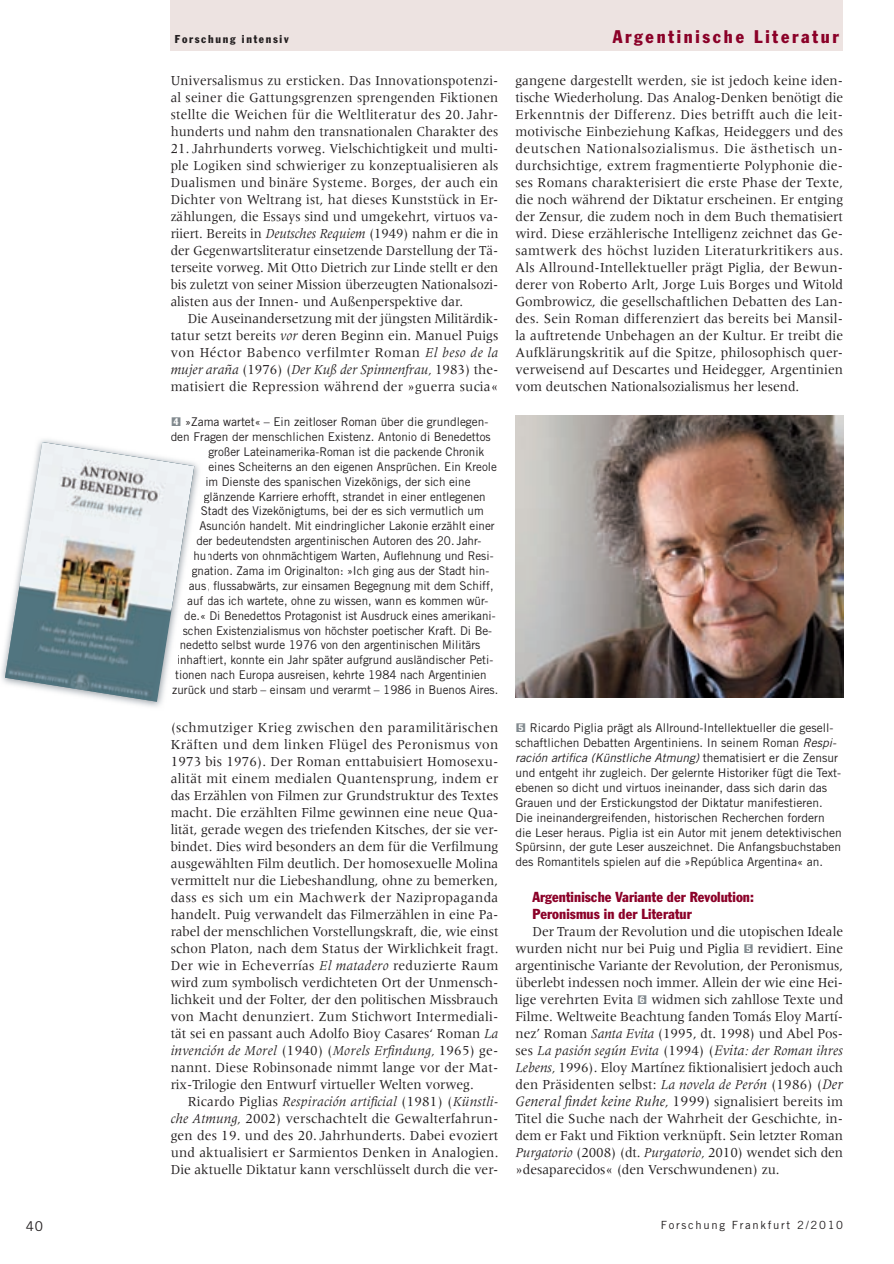
<style>
.page{position:relative;width:894px;height:1264px;background:#fff}
.page>*{position:absolute;margin:0;border:0;box-sizing:border-box;transform-origin:0 0}
.t1{font:condensed 18px "Franklin Gothic";letter-spacing:.15em;color:#8b0128}
.t2{font:italic 15px "Meridien";letter-spacing:.005em;color:#231f20;scale:.95 1}
.t3{font:14.25px/17px "Meridien";color:#231f20;text-align:justify;scale:.95 1}
.t4{font:14.25px/17px "Meridien";color:#231f20;text-align:justify;scale:.93 1}
.t5{font:condensed 14.25px/17px "Franklin Gothic";letter-spacing:.005em;color:#8b0128}
.t6{font:13.5px "Trade Gothic";color:#231f20}
.t7{font:12px/14.9px "Trade Gothic";color:#231f20}
.t8{font:11.25px "Trade Gothic";letter-spacing:.15em;color:#231f20}
.t9{font:condensed 11.25px "Franklin Gothic";letter-spacing:.15em;color:#231f20}
.s1{font-style:italic}
.s2{font-family:"Gothic Ziff";font-weight:500;color:#81898e}
.s3{font-family:"Gothic Ziff";font-weight:500;font-size:12px;color:#81898e}
.s4{font-style:italic;font-size:15px}
.s5{font-style:normal}
.s6{font-style:normal;font-size:14.25px}
</style>
<div class="page">
<div style="left:171px;top:0;width:671px;height:51px;background:#ede3e1"></div>
<img style="left:1px;top:439px;width:198px;height:268px">
<img style="left:171px;top:439px;width:28px;height:4px">
<svg style="left:194px;top:477px;width:5px;height:85px"></svg>
<img style="left:194px;top:566px;width:5px;height:11px">
<img style="left:194px;top:581px;width:5px;height:11px">
<img style="left:194px;top:596px;width:5px;height:10px">
<img style="left:194px;top:611px;width:5px;height:11px">
<img style="left:194px;top:625px;width:5px;height:12px">
<img style="left:194px;top:640px;width:5px;height:11px">
<img style="left:194px;top:655px;width:5px;height:11px">
<img style="left:194px;top:670px;width:5px;height:11px">
<img style="left:194px;top:685px;width:5px;height:9px">
<img style="left:5px;top:442px;width:189px;height:259px">
<img style="left:515px;top:415px;width:327px;height:282px">
<p class="t9" style="left:175px;top:35px;width:115px">Forschung intensiv</p>
<p class="t1" style="left:612px;top:30px;width:227px">Argentinische Literatur</p>
<p class="t4" style="left:171px;top:73px;width:354px">Universalismus zu ersticken. Das Innovationspotenzi&shy;al seiner die Gattungsgrenzen sprengenden Fiktionen stellte die Weichen für die Weltliteratur des 20. Jahr&shy;hunderts und nahm den transnationalen Charakter des</p>
<p class="t4" style="left:171px;top:141px;width:354px">21. Jahrhunderts vorweg. Vielschichtigkeit und multi&shy;ple Logiken sind schwieriger zu konzeptualisieren als Dualismen und binäre Systeme. Borges, der auch ein Dichter von Weltrang ist, hat dieses Kunststück in Er&shy;zählungen, die Essays sind und umgekehrt, virtuos va&shy;riiert. Bereits in <span class="s1">Deutsches Requiem</span> (1949) nahm er die in der Gegenwartsliteratur einsetzende Darstellung der Tä&shy;terseite vorweg. Mit Otto Dietrich zur Linde stellt er den bis zuletzt von seiner Mission überzeugten Nationalsozi&shy;alisten aus der Innen- und Außenperspektive dar.</p>
<p class="t3" style="left:171px;top:311px;width:346px;text-indent:17px">Die Auseinandersetzung mit der jüngsten Militärdik&shy;tatur setzt bereits <span class="s1">vor</span> deren Beginn ein. Manuel Puigs von Héctor Babenco verfilmter Roman <span class="s1">El beso de la mujer araña</span> (1976) (<span class="s1">Der Kuß der Spinnenfrau,</span> 1983) the&shy;matisiert die Repression während der »guerra sucia«</p>
<p class="t7" style="left:171px;top:415px;width:319px"><span class="s2">4</span> »Zama wartet« – Ein zeitloser Roman über die grundlegen-</p>
<p class="t7" style="left:171px;top:430px;width:321px">den Fragen der menschlichen Existenz. Antonio di Benedettos</p>
<p class="t7" style="left:208px;top:445px;width:277px">großer Lateinamerika-Roman ist die packende Chronik</p>
<p class="t7" style="left:208px;top:460px;width:290px">eines Scheiterns an den eigenen Ansprüchen. Ein Kreole</p>
<p class="t7" style="left:205px;top:475px;width:266px">im Dienste des spanischen Vizekönigs, der sich eine</p>
<p class="t7" style="left:204px;top:490px;width:283px">glänzende Karriere erhofft, strandet in einer entlegenen</p>
<p class="t7" style="left:201px;top:505px;width:284px">Stadt des Vizekönigtums, bei der es sich vermutlich um</p>
<p class="t7" style="left:199px;top:519px;width:297px">Asunción handelt. Mit eindringlicher Lakonie erzählt einer</p>
<p class="t7" style="left:196px;top:534px;width:286px">der bedeutendsten argentinischen Autoren des 20. Jahr-</p>
<p class="t7" style="left:193px;top:549px;width:301px">hunderts von ohnmächtigem Warten, Auflehnung und Resi-</p>
<p class="t7" style="left:192px;top:564px;width:299px">gnation. Zama im Originalton: »Ich ging aus der Stadt hin-</p>
<p class="t7" style="left:189px;top:579px;width:306px">aus, flussabwärts, zur einsamen Begegnung mit dem Schiff,</p>
<p class="t7" style="left:187px;top:594px;width:302px">auf das ich wartete, ohne zu wissen, wann es kommen wür-</p>
<p class="t7" style="left:184px;top:609px;width:312px">de.« Di Benedettos Protagonist ist Ausdruck eines amerikani-</p>
<p class="t7" style="left:183px;top:624px;width:311px">schen Existenzialismus von höchster poetischer Kraft. Di Be-</p>
<p class="t7" style="left:180px;top:638px;width:302px">nedetto selbst wurde 1976 von den argentinischen Militärs</p>
<p class="t7" style="left:177px;top:653px;width:318px">inhaftiert, konnte ein Jahr später aufgrund ausländischer Peti-</p>
<p class="t7" style="left:175px;top:668px;width:312px">tionen nach Europa ausreisen, kehrte 1984 nach Argentinien</p>
<p class="t7" style="left:172px;top:683px;width:327px">zurück und starb – einsam und verarmt – 1986 in Buenos Aires.</p>
<p class="t3" style="left:171px;top:719px;width:346px">(schmutziger Krieg zwischen den paramilitärischen Kräften und dem linken Flügel des Peronismus von 1973 bis 1976). Der Roman enttabuisiert Homosexu&shy;alität mit einem medialen Quantensprung, indem er das Erzählen von Filmen zur Grundstruktur des Textes macht. Die erzählten Filme gewinnen eine neue Qua&shy;lität, gerade wegen des triefenden Kitsches, der sie ver&shy;bindet. Dies wird besonders an dem für die Verfilmung ausgewählten Film deutlich. Der homosexuelle Molina vermittelt nur die Liebeshandlung, ohne zu bemerken, dass es sich um ein Machwerk der Nazipropaganda handelt. Puig verwandelt das Filmerzählen in eine Pa&shy;rabel der menschlichen Vorstellungskraft, die, wie einst schon Platon, nach dem Status der Wirklichkeit fragt.<br>Der wie in Echeverrías <span class="s1">El matadero</span> reduzierte Raum wird zum symbolisch verdichteten Ort der Unmensch&shy;lichkeit und der Folter, der den politischen Missbrauch von Macht denunziert. Zum Stichwort Intermediali&shy;tät sei en passant auch Adolfo Bioy Casares‘ Roman <span class="s1">La invención de Morel</span> (1940) (<span class="s1">Morels Erfindung,</span> 1965) ge&shy;nannt. Diese Robinsonade nimmt lange vor der Mat&shy;rix-Trilogie den Entwurf virtueller Welten vorweg.</p>
<p class="t3" style="left:171px;top:1093px;width:346px;text-indent:17px">Ricardo Piglias <span class="s1">Respiración artificial</span> (1981) (<span class="s1">Künstli&shy;che Atmung,</span> 2002) verschachtelt die Gewalterfahrun&shy;gen des 19. und des 20. Jahrhunderts. Dabei evoziert und aktualisiert er Sarmientos Denken in Analogien.<br>Die aktuelle Diktatur kann verschlüsselt durch die ver-</p>
<p class="t3" style="left:515px;top:73px;width:346px">gangene dargestellt werden, sie ist jedoch keine iden&shy;tische Wiederholung. Das Analog-Denken benötigt die Erkenntnis der Differenz. Dies betrifft auch die leit&shy;motivische Einbeziehung Kafkas, Heideggers und des deutschen Nationalsozialismus. Die ästhetisch un&shy;durchsichtige, extrem fragmentierte Polyphonie die&shy;ses Romans charakterisiert die erste Phase der Texte, die noch während der Diktatur erscheinen. Er entging der Zensur, die zudem noch in dem Buch thematisiert wird. Diese erzählerische Intelligenz zeichnet das Ge&shy;samtwerk des höchst luziden Literaturkritikers aus.<br>Als Allround-Intellektueller prägt Piglia, der Bewun&shy;derer von Roberto Arlt, Jorge Luis Borges und Witold Gombrowicz, die gesellschaftlichen Debatten des Lan&shy;des. Sein Roman differenziert das bereits bei Mansil&shy;la auftretende Unbehagen an der Kultur. Er treibt die Aufklärungskritik auf die Spitze, philosophisch quer&shy;verweisend auf Descartes und Heidegger, Argentinien vom deutschen Nationalsozialismus her lesend.</p>
<p class="t7" style="left:515px;top:721px;width:327px"><span class="s2">5</span> Ricardo Piglia prägt als Allround-Intellektueller die gesell&shy;schaftlichen Debatten Argentiniens. In seinem Roman <span class="s1">Respi&shy;ración artifica (Künstliche Atmung)</span> thematisiert er die Zensur und entgeht ihr zugleich. Der gelernte Historiker fügt die Text&shy;ebenen so dicht und virtuos ineinander, dass sich darin das Grauen und der Erstickungstod der Diktatur manifestieren.<br>Die ineinandergreifenden, historischen Recherchen fordern die Leser heraus. Piglia ist ein Autor mit jenem detektivischen Spürsinn, der gute Leser auszeichnet. Die Anfangsbuchstaben des Romantitels spielen auf die »República Argentina« an.</p>
<p class="t5" style="left:532px;top:889px;width:223px">Argentinische Variante der Revolution:<br>Peronismus in der Literatur</p>
<p class="t3" style="left:515px;top:923px;width:346px;text-indent:17px">Der Traum der Revolution und die utopischen Ideale wurden nicht nur bei Puig und Piglia <span class="s3">5</span> revidiert. Eine argentinische Variante der Revolution, der Peronismus, überlebt indessen noch immer. Allein der wie eine Hei&shy;lige verehrten Evita <span class="s3">6</span> widmen sich zahllose Texte und Filme. Weltweite Beachtung fanden Tomás Eloy Martí&shy;nez’ Roman <span class="s1">Santa Evita</span> (1995, dt. 1998) und Abel Pos&shy;ses <span class="s1">La pasión según Evita</span> (1994) (<span class="s4">Evita</span><span class="s1">: der Roman ihres Lebens,</span> 1996). Eloy Martínez fiktionalisiert jedoch auch den Präsidenten selbst: <span class="s1">La novela de Perón</span> (1986) (<span class="s4">Der</span></p>
<p class="t2" style="left:515px;top:1095px;width:346px">General findet keine Ruhe, <span class="s5">1999)</span> <span class="s6">signalisiert bereits im</span></p>
<p class="t3" style="left:515px;top:1110px;width:346px">Titel die Suche nach der Wahrheit der Geschichte, in&shy;dem er Fakt und Fiktion verknüpft. Sein letzter Roman <span class="s1">Purgatorio</span> (2008) (dt. <span class="s1">Purgatorio,</span> 2010) wendet sich den »desaparecidos« (den Verschwundenen) zu.</p>
<p class="t6" style="left:26px;top:1221px;width:19px">40</p>
<p class="t8" style="left:660px;top:1220px;width:184px">Forschung Frankfurt 2/2010</p>
</div>
